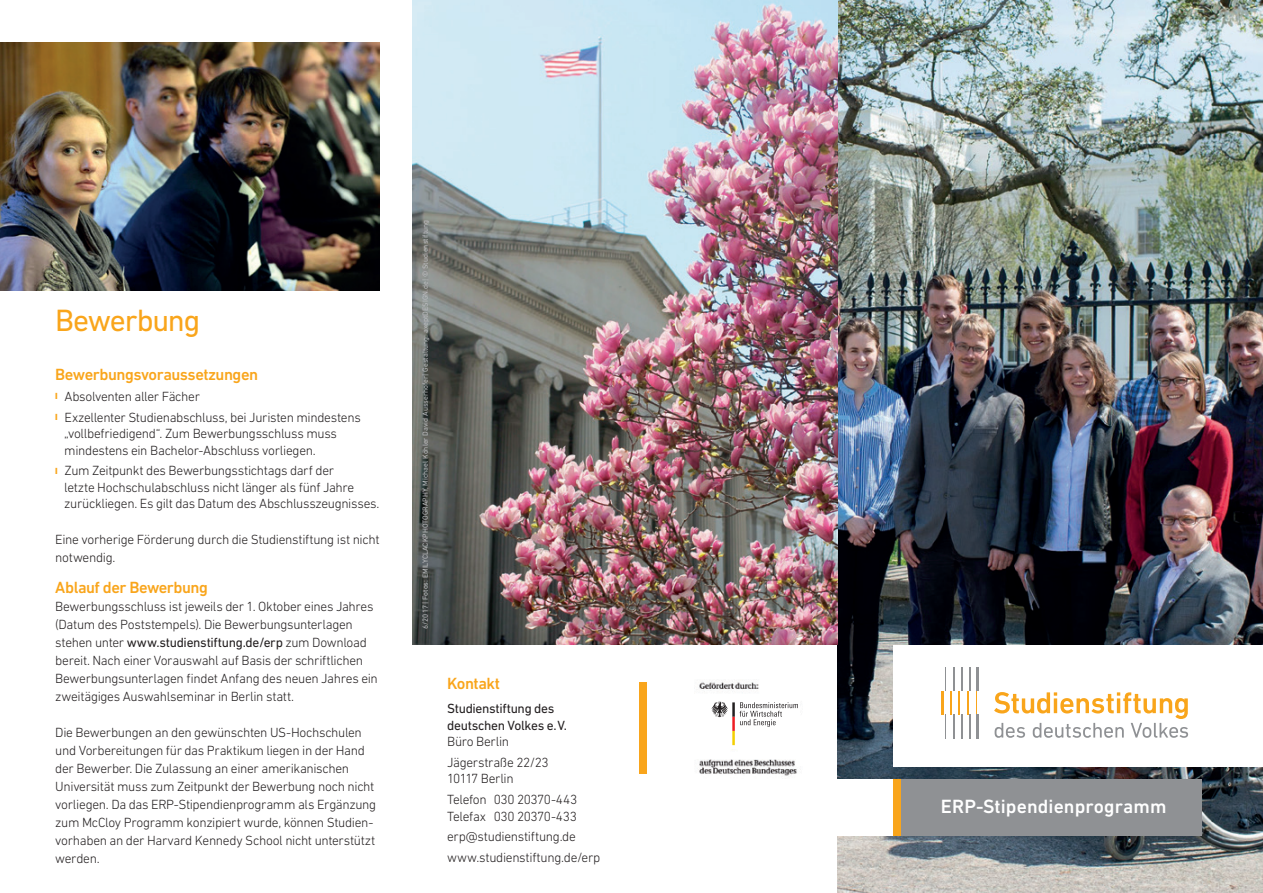
<style>
.page{position:relative;width:1263px;height:893px;background:#fff}
.page>*{position:absolute;margin:0;border:0;box-sizing:border-box;transform-origin:0 0}
.t1{font:31.35px "DIN Next LT Pro";letter-spacing:-.04em;color:#f9a51b}
.t2{font:500 19.5px "DIN Next LT Pro";letter-spacing:.005em;color:#fff}
.t3{font:500 16.5px "DIN Next LT Pro";letter-spacing:-.03em;color:#f9a51b}
.t4{font:300 13.5px/18px "DIN Next LT Pro";letter-spacing:-.025em;color:#231f20}
.t5{font:13.5px/16.5px "DIN Next LT Pro";letter-spacing:-.025em;color:#231f20}
.t6{font:7.5px "DIN Next LT Pro";color:#bcbdc0}
.s1{font-weight:800;font-size:9px;color:#f9a51b}
.s2{font-weight:400}
</style>
<div class="page">
<img style="left:838px;top:0;width:425px;height:893px">
<img style="left:412px;top:0;width:426px;height:645px">
<img style="left:0;top:43px;width:379px;height:247px">
<div style="left:893px;top:645px;width:370px;height:122px;background:#fff"></div>
<svg style="left:994px;top:692px;width:194px;height:46px"></svg>
<svg style="left:945px;top:668px;width:1px;height:23px"></svg>
<svg style="left:953px;top:668px;width:1px;height:23px"></svg>
<hr style="left:961px;top:668px;width:2px;height:23px;background:#8f9194">
<hr style="left:969px;top:668px;width:2px;height:23px;background:#8f9194">
<hr style="left:977px;top:668px;width:2px;height:23px;background:#8f9194">
<svg style="left:976px;top:691px;width:1px;height:24px"></svg>
<svg style="left:967px;top:691px;width:1px;height:24px"></svg>
<hr style="left:958px;top:691px;width:2px;height:24px;background:#f9a51b">
<hr style="left:950px;top:691px;width:2px;height:24px;background:#f9a51b">
<hr style="left:941px;top:691px;width:2px;height:24px;background:#f9a51b">
<svg style="left:945px;top:715px;width:1px;height:24px"></svg>
<svg style="left:953px;top:715px;width:1px;height:24px"></svg>
<hr style="left:961px;top:715px;width:2px;height:24px;background:#8f9194">
<hr style="left:969px;top:715px;width:2px;height:24px;background:#8f9194">
<hr style="left:977px;top:715px;width:2px;height:24px;background:#8f9194">
<div style="left:838px;top:779px;width:363px;height:57px;background:#8f9194"></div>
<div style="left:893px;top:779px;width:7px;height:57px;background:#f9a51b"></div>
<div style="left:838px;top:779px;width:55px;height:57px;background:#fff"></div>
<div style="left:639px;top:682px;width:8px;height:91px;background:#f9a51b"></div>
<img style="left:699px;top:682px;width:98px;height:94px">
<div style="left:708px;top:699px;width:92px;height:50px;background:#fff"></div>
<svg style="left:711px;top:702px;width:87px;height:43px"></svg>
<h1 class="t1" style="left:55px;top:302px;width:147px">Bewerbung</h1>
<p class="t3" style="left:55px;top:365px;width:204px">Bewerbungsvoraussetzungen</p>
<p class="t4" style="left:55px;top:386px;width:307px;line-height:20.7px"><span class="s1">ı</span> Absolventen aller Fächer<br><span class="s1">ı</span> Exzellenter Studienabschluss, bei Juristen mindestens</p>
<p class="t4" style="left:64px;top:425px;width:274px;line-height:16.5px">„vollbefriedigend“. Zum Bewerbungsschluss muss mindestens ein Bachelor-Abschluss vorliegen.</p>
<p class="t4" style="left:64px;top:462px;width:317px;line-height:16.5px;text-indent:-9px"><span class="s1">ı</span> Zum Zeitpunkt des Bewerbungsstichtags darf der<br>letzte Hochschulabschluss nicht länger als fünf Jahre zurückliegen. Es gilt das Datum des Abschlusszeugnisses.</p>
<p class="t4" style="left:55px;top:531px;width:326px">Eine vorherige Förderung durch die Studienstiftung ist nicht notwendig.</p>
<p class="t3" style="left:55px;top:578px;width:154px">Ablauf der Bewerbung</p>
<p class="t4" style="left:55px;top:597px;width:324px">Bewerbungsschluss ist jeweils der 1. Oktober eines Jahres (Datum des Poststempels). Die Bewerbungsunterlagen stehen unter <span class="s2">www.studienstiftung.de/erp</span> zum Download bereit. Nach einer Vorauswahl auf Basis der schriftlichen Bewerbungsunterlagen findet Anfang des neuen Jahres ein zweitägiges Auswahlseminar in Berlin statt.</p>
<p class="t4" style="left:55px;top:723px;width:322px">Die Bewerbungen an den gewünschten US-Hochschulen und Vorbereitungen für das Praktikum liegen in der Hand der Bewerber. Die Zulassung an einer amerikanischen Universität muss zum Zeitpunkt der Bewerbung noch nicht vorliegen. Da das ERP-Stipendienprogramm als Ergänzung zum McCloy Programm konzipiert wurde, können Studien&shy;vorhaben an der Harvard Kennedy School nicht unterstützt werden.</p>
<p class="t6" style="left:421px;top:629px;width:411px;rotate:-90deg">6/2017 | Fotos: EMILYCLACKPHOTOGRAPHY, Michael Köhler David Ausserhofer| Gestaltung: axeptDESIGN.de| © Studienstiftung</p>
<p class="t3" style="left:447px;top:673px;width:54px">Kontakt</p>
<p class="t5" style="left:447px;top:700px;width:121px">Studienstiftung des deutschen Volkes e.V.</p>
<p class="t4" style="left:447px;top:731px;width:103px;line-height:20.7px">Büro Berlin<br>Jägerstraße 22/23</p>
<p class="t4" style="left:447px;top:768px;width:132px;line-height:20.7px">10117 Berlin<br>Telefon 030 20370-443</p>
<p class="t4" style="left:447px;top:806px;width:155px;line-height:20.7px">Telefax 030 20370-433 erp@studienstiftung.de www.studienstiftung.de/erp</p>
<h2 class="t2" style="left:941px;top:795px;width:227px">ERP-Stipendienprogramm</h2>
</div>
